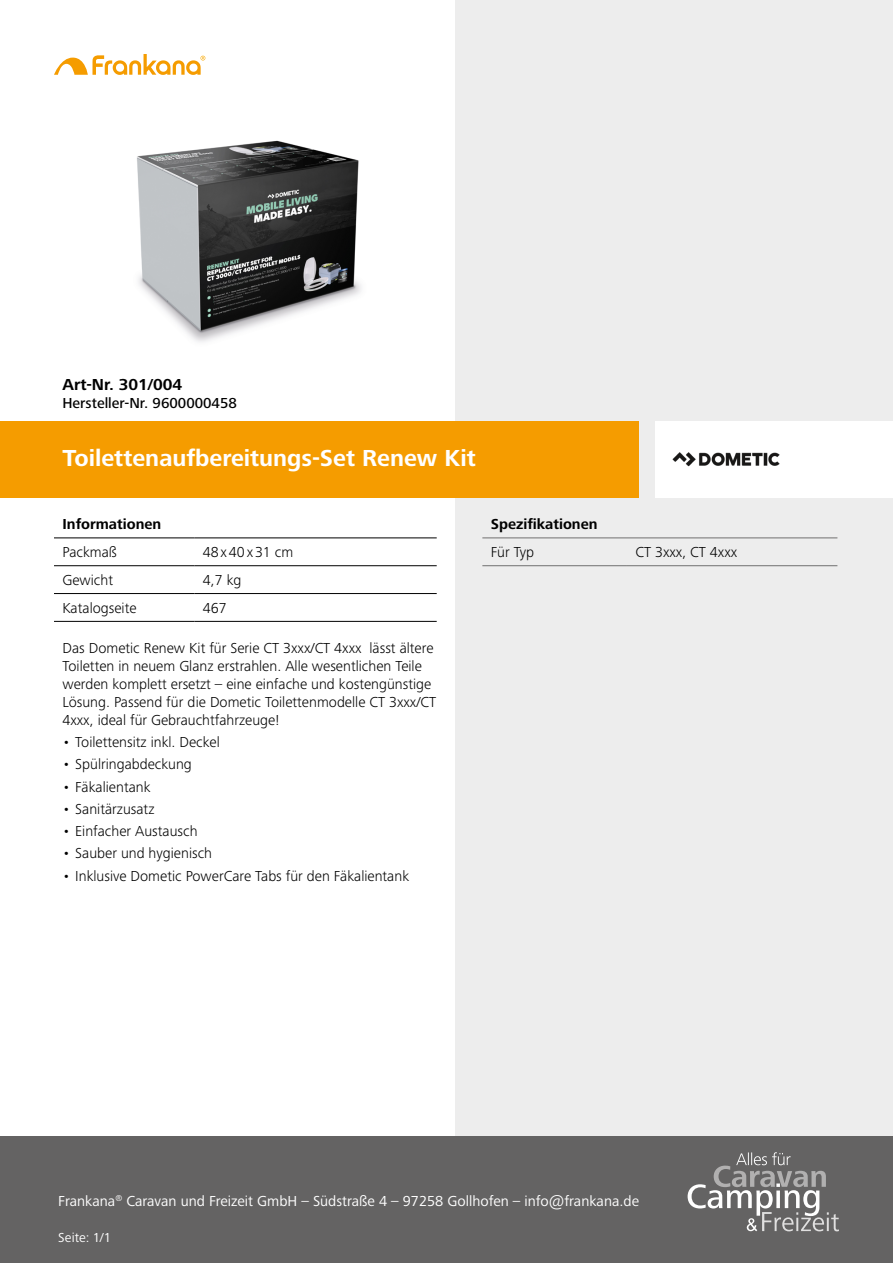
<style>
.page{position:relative;width:893px;height:1263px;background:#fff}
.page>*{position:absolute;margin:0;border:0;box-sizing:border-box;transform-origin:0 0}
.t1{font:700 24px "Frutiger Next Pro";color:#fff}
.t2{font:700 16.5px "Frutiger Next Pro";color:#000}
.t3{font:300 15px/18px "Frutiger Next Pro";color:#000}
.t4{font:15px "Frutiger Next Pro";color:#fff}
.t5{font:700 15px "Frutiger Next Pro";color:#000}
.t6{font:500 15px "Frutiger Next Pro";color:#000}
.t7{font:300 15px "Frutiger Next Pro";letter-spacing:.06em;color:#000}
.t8{font:13.5px "Frutiger Next Pro";letter-spacing:.01em;color:#fff}
</style>
<div class="page">
<div style="left:455px;top:0;width:438px;height:1263px;background:#ededed"></div>
<hr style="left:482px;top:538px;width:145px;height:1px;background:#706f6f">
<hr style="left:627px;top:538px;width:210px;height:1px;background:#706f6f">
<hr style="left:482px;top:565px;width:145px;height:1px;background:#706f6f">
<hr style="left:627px;top:565px;width:210px;height:1px;background:#706f6f">
<hr style="left:54px;top:565px;width:140px;height:1px;background:#000">
<hr style="left:194px;top:565px;width:243px;height:1px;background:#000">
<hr style="left:54px;top:593px;width:140px;height:1px;background:#000">
<hr style="left:194px;top:593px;width:243px;height:1px;background:#000">
<hr style="left:54px;top:621px;width:140px;height:1px;background:#000">
<hr style="left:194px;top:621px;width:243px;height:1px;background:#000">
<hr style="left:54px;top:538px;width:140px;height:1px;background:#000">
<hr style="left:194px;top:538px;width:243px;height:1px;background:#000">
<svg style="left:54px;top:54px;width:151px;height:21px"></svg>
<img style="left:137px;top:140px;width:224px;height:202px">
<div style="left:0;top:421px;width:638px;height:76px;background:#f59c00"></div>
<div style="left:655px;top:421px;width:238px;height:76px;background:#fff"></div>
<img style="left:672px;top:452px;width:107px;height:15px">
<div style="left:0;top:1136px;width:893px;height:127px;background:#646363"></div>
<svg style="left:688px;top:1152px;width:151px;height:79px"></svg>
<p class="t2" style="left:63px;top:375px;width:121px">Art-Nr. 301/004</p>
<p class="t6" style="left:63px;top:394px;width:176px">Hersteller-Nr. 9600000458</p>
<h1 class="t1" style="left:63px;top:444px;width:415px">Toilettenaufbereitungs-Set Renew Kit</h1>
<p class="t5" style="left:63px;top:516px;width:100px">Informationen</p>
<p class="t3" style="left:63px;top:543px;width:56px">Packmaß</p>
<p class="t7" style="left:203px;top:544px;width:92px">48x40x31 cm</p>
<p class="t3" style="left:63px;top:571px;width:52px">Gewicht</p>
<p class="t3" style="left:203px;top:571px;width:40px">4,7 kg</p>
<p class="t3" style="left:63px;top:599px;width:76px">Katalogseite</p>
<p class="t3" style="left:203px;top:599px;width:25px">467</p>
<p class="t3" style="left:63px;top:639px;width:375px">Das Dometic Renew Kit für Serie CT 3xxx/CT 4xxx lässt ältere Toiletten in neuem Glanz erstrahlen. Alle wesentlichen Teile werden komplett ersetzt – eine einfache und kostengünstige Lösung. Passend für die Dometic Toilettenmodelle CT 3xxx/CT 4xxx, ideal für Gebrauchtfahrzeuge!</p>
<p class="t3" style="left:63px;top:733px;width:159px">• Toilettensitz inkl. Deckel</p>
<p class="t3" style="left:63px;top:755px;width:131px">• Spülringabdeckung</p>
<p class="t3" style="left:63px;top:777px;width:90px">• Fäkalientank</p>
<p class="t3" style="left:63px;top:800px;width:93px">• Sanitärzusatz</p>
<p class="t3" style="left:63px;top:822px;width:137px">• Einfacher Austausch</p>
<p class="t3" style="left:63px;top:844px;width:151px">• Sauber und hygienisch</p>
<p class="t3" style="left:63px;top:866px;width:348px">• Inklusive Dometic PowerCare Tabs für den Fäkalientank</p>
<p class="t5" style="left:491px;top:516px;width:108px">Spezifikationen</p>
<p class="t3" style="left:491px;top:543px;width:45px">Für Typ</p>
<p class="t3" style="left:635px;top:543px;width:103px">CT 3xxx, CT 4xxx</p>
<p class="t4" style="left:58px;top:1192px;width:582px">Frankana<sup>®</sup> Caravan und Freizeit GmbH – Südstraße 4 – 97258 Gollhofen – info@frankana.de</p>
<p class="t8" style="left:58px;top:1230px;width:54px">Seite: 1/1</p>
</div>
